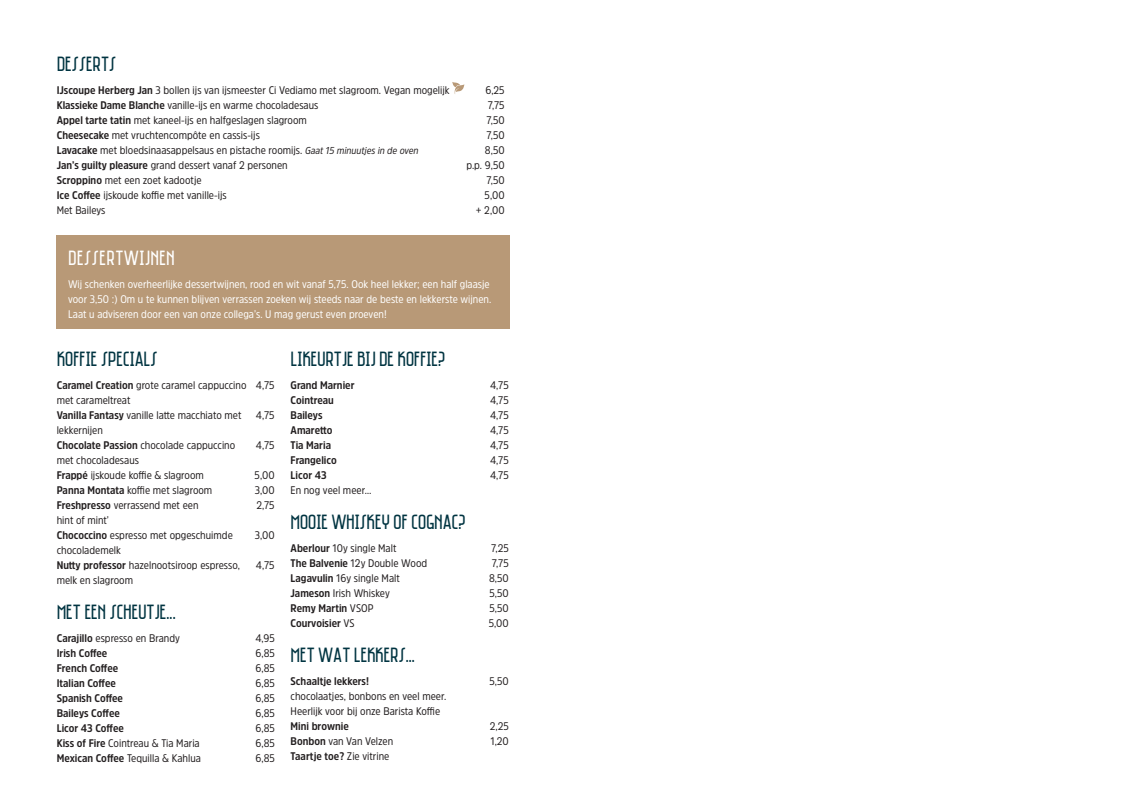
<style>
.page{position:relative;width:1134px;height:786px;background:#fff}
.page>*{position:absolute;margin:0;border:0;box-sizing:border-box;transform-origin:0 0}
.Body{font:21px "Saniretro";letter-spacing:-.025em;color:#003441}
.Body-2{font:21px "Saniretro";color:#fff}
.Body-3{font:11px/15px "Amsi Pro Narw";color:#231f20}
.Body-4{font:11px/15px "Amsi Pro Narw";color:#fff}
.Body-5{font:700 11px "Amsi Pro Narw";color:#231f20}
.s1{font-weight:700}
.s2{font-style:italic;font-size:10px}
.s3{font-weight:400}
</style>
<div class="page">
<svg style="left:452px;top:82px;width:12px;height:12px"></svg>
<div style="left:57px;top:235px;width:453px;height:94px;background:#b89977"></div>
<p class="Body" style="left:57px;top:52px;width:61px">DESSERTS</p>
<p class="Body-3" style="left:57px;top:82px;width:394px"><span class="s1">IJscoupe Herberg Jan</span> 3 bollen ijs van ijsmeester Ci Vediamo met slagroom. Vegan mogelijk</p>
<p class="Body-3" style="left:485px;top:82px;width:21px">6,25</p>
<p class="Body-3" style="left:57px;top:97px;width:263px"><span class="s1">Klassieke Dame Blanche</span> vanille-ijs en warme chocoladesaus</p>
<p class="Body-3" style="left:488px;top:97px;width:18px">7,75</p>
<p class="Body-3" style="left:57px;top:112px;width:252px"><span class="s1">Appel tarte tatin</span> met kaneel-ijs en halfgeslagen slagroom</p>
<p class="Body-3" style="left:486px;top:112px;width:20px">7,50</p>
<p class="Body-3" style="left:57px;top:127px;width:205px"><span class="s1">Cheesecake</span> met vruchtencompôte en cassis-ijs</p>
<p class="Body-3" style="left:486px;top:127px;width:20px">7,50</p>
<p class="Body-3" style="left:57px;top:142px;width:363px"><span class="s1">Lavacake</span> met bloedsinaasappelsaus en pistache roomijs. <span class="s2">Gaat 15 minuutjes in de oven</span></p>
<p class="Body-3" style="left:485px;top:142px;width:21px">8,50</p>
<p class="Body-3" style="left:57px;top:157px;width:233px"><span class="s1">Jan’s guilty pleasure</span> grand dessert vanaf 2 personen</p>
<p class="Body-3" style="left:466px;top:157px;width:40px">p.p. 9,50</p>
<p class="Body-3" style="left:57px;top:172px;width:146px"><span class="s1">Scroppino</span> met een zoet kadootje</p>
<p class="Body-3" style="left:486px;top:172px;width:20px">7,50</p>
<p class="Body-3" style="left:57px;top:187px;width:171px"><span class="s1">Ice Coffee</span> ijskoude koffie met vanille-ijs</p>
<p class="Body-3" style="left:485px;top:187px;width:22px">5,00</p>
<p class="Body-3" style="left:57px;top:202px;width:50px">Met Baileys</p>
<p class="Body-3" style="left:476px;top:202px;width:30px">+ 2,00</p>
<p class="Body-2" style="left:68px;top:245px;width:108px">DESSERTWIJNEN</p>
<p class="Body-4" style="left:68px;top:276px;width:425px">Wij schenken overheerlijke dessertwijnen, rood en wit vanaf 5,75. Ook heel lekker; een half glaasje voor 3,50 :) Om u te kunnen blijven verrassen zoeken wij steeds naar de beste en lekkerste wijnen.</p>
<p class="Body-4" style="left:68px;top:306px;width:320px">Laat u adviseren door een van onze collega’s. U mag gerust even proeven!</p>
<p class="Body" style="left:57px;top:346px;width:103px">KOFFIE SPECIALS</p>
<p class="Body-3" style="left:57px;top:377px;width:219px"><span class="s1">Caramel Creation</span> grote caramel cappuccino 4,75</p>
<p class="Body-3" style="left:57px;top:392px;width:75px">met carameltreat</p>
<p class="Body-3" style="left:57px;top:407px;width:186px"><span class="s1">Vanilla Fantasy</span> vanille latte macchiato met</p>
<p class="Body-3" style="left:256px;top:407px;width:20px">4,75</p>
<p class="Body-3" style="left:57px;top:422px;width:48px">lekkernijen</p>
<p class="Body-3" style="left:57px;top:437px;width:180px"><span class="s1">Chocolate Passion</span> chocolade cappuccino</p>
<p class="Body-3" style="left:256px;top:437px;width:20px">4,75</p>
<p class="Body-3" style="left:57px;top:452px;width:84px">met chocoladesaus</p>
<p class="Body-3" style="left:57px;top:467px;width:149px"><span class="s1">Frappé</span> ijskoude koffie &amp; slagroom</p>
<p class="Body-3" style="left:255px;top:467px;width:22px">5,00</p>
<p class="Body-3" style="left:57px;top:482px;width:157px"><span class="s1">Panna Montata</span> koffie met slagroom</p>
<p class="Body-3" style="left:255px;top:482px;width:22px">3,00</p>
<p class="Body-3" style="left:57px;top:497px;width:143px"><span class="s1">Freshpresso</span> verrassend met een</p>
<p class="Body-3" style="left:256px;top:497px;width:20px">2,75</p>
<p class="Body-3" style="left:57px;top:512px;width:54px">hint of mint’</p>
<p class="Body-3" style="left:57px;top:527px;width:178px"><span class="s1">Chococcino</span> espresso met opgeschuimde</p>
<p class="Body-3" style="left:255px;top:527px;width:22px">3,00</p>
<p class="Body-3" style="left:57px;top:542px;width:66px">chocolademelk</p>
<p class="Body-3" style="left:57px;top:557px;width:185px"><span class="s1">Nutty professor</span> hazelnootsiroop espresso,</p>
<p class="Body-3" style="left:256px;top:557px;width:20px">4,75</p>
<p class="Body-3" style="left:57px;top:572px;width:78px">melk en slagroom</p>
<p class="Body" style="left:57px;top:599px;width:121px">MET EEN SCHEUTJE...</p>
<p class="Body-3" style="left:57px;top:630px;width:125px"><span class="s1">Carajillo</span> espresso en Brandy</p>
<p class="Body-3" style="left:255px;top:630px;width:21px">4,95</p>
<p class="Body-5" style="left:57px;top:645px;width:52px">Irish Coffee</p>
<p class="Body-3" style="left:256px;top:645px;width:21px">6,85</p>
<p class="Body-5" style="left:57px;top:660px;width:63px">French Coffee</p>
<p class="Body-3" style="left:256px;top:660px;width:21px">6,85</p>
<p class="Body-5" style="left:57px;top:675px;width:61px">Italian Coffee</p>
<p class="Body-3" style="left:256px;top:675px;width:21px">6,85</p>
<p class="Body-5" style="left:57px;top:690px;width:68px">Spanish Coffee</p>
<p class="Body-3" style="left:256px;top:690px;width:21px">6,85</p>
<p class="Body-5" style="left:57px;top:705px;width:65px">Baileys Coffee</p>
<p class="Body-3" style="left:256px;top:705px;width:21px">6,85</p>
<p class="Body-5" style="left:57px;top:720px;width:69px">Licor 43 Coffee</p>
<p class="Body-3" style="left:256px;top:720px;width:21px">6,85</p>
<p class="Body-3" style="left:57px;top:735px;width:145px"><span class="s1">Kiss of Fire</span> Cointreau &amp; Tia Maria</p>
<p class="Body-3" style="left:256px;top:735px;width:21px">6,85</p>
<p class="Body-3" style="left:57px;top:750px;width:146px"><span class="s1">Mexican Coffee</span> Tequilla &amp; Kahlua</p>
<p class="Body-3" style="left:256px;top:750px;width:21px">6,85</p>
<p class="Body" style="left:291px;top:346px;width:157px">LIKEURTJE BIJ DE KOFFIE?</p>
<p class="Body-5" style="left:291px;top:377px;width:65px">Grand Marnier</p>
<p class="Body-3" style="left:490px;top:377px;width:20px">4,75</p>
<p class="Body-5" style="left:291px;top:392px;width:45px">Cointreau</p>
<p class="Body-3" style="left:490px;top:392px;width:20px">4,75</p>
<p class="Body-5" style="left:291px;top:407px;width:33px">Baileys</p>
<p class="Body-3" style="left:490px;top:407px;width:20px">4,75</p>
<p class="Body-5" style="left:291px;top:422px;width:43px">Amaretto</p>
<p class="Body-3" style="left:490px;top:422px;width:20px">4,75</p>
<p class="Body-5" style="left:291px;top:437px;width:42px">Tia Maria</p>
<p class="Body-3" style="left:490px;top:437px;width:20px">4,75</p>
<p class="Body-5" style="left:291px;top:452px;width:48px">Frangelico</p>
<p class="Body-3" style="left:490px;top:452px;width:20px">4,75</p>
<p class="Body-5" style="left:291px;top:467px;width:38px">Licor 43</p>
<p class="Body-3" style="left:490px;top:467px;width:20px">4,75</p>
<p class="Body-3" style="left:291px;top:482px;width:82px">En nog veel meer…</p>
<p class="Body" style="left:291px;top:509px;width:177px">MOOIE WHISKEY OF COGNAC?</p>
<p class="Body-3" style="left:291px;top:540px;width:107px"><span class="s1">Aberlour</span> 10y single Malt</p>
<p class="Body-3" style="left:491px;top:540px;width:19px">7,25</p>
<p class="Body-3" style="left:291px;top:555px;width:138px"><span class="s1">The Balvenie</span> 12y Double Wood</p>
<p class="Body-3" style="left:492px;top:555px;width:18px">7,75</p>
<p class="Body-3" style="left:291px;top:570px;width:111px"><span class="s1">Lagavulin</span> 16y single Malt</p>
<p class="Body-3" style="left:489px;top:570px;width:21px">8,50</p>
<p class="Body-3" style="left:291px;top:585px;width:101px"><span class="s1">Jameson</span> Irish Whiskey</p>
<p class="Body-3" style="left:489px;top:585px;width:21px">5,50</p>
<p class="Body-5" style="left:291px;top:600px;width:85px">Remy Martin <span class="s3">VSOP</span></p>
<p class="Body-3" style="left:489px;top:600px;width:21px">5,50</p>
<p class="Body-5" style="left:291px;top:615px;width:66px">Courvoisier <span class="s3">VS</span></p>
<p class="Body-3" style="left:489px;top:615px;width:22px">5,00</p>
<p class="Body" style="left:291px;top:642px;width:126px">MET WAT LEKKERS...</p>
<p class="Body-5" style="left:291px;top:673px;width:80px">Schaaltje lekkers!</p>
<p class="Body-3" style="left:489px;top:673px;width:21px">5,50</p>
<p class="Body-3" style="left:291px;top:688px;width:157px">chocolaatjes, bonbons en veel meer.<br>Heerlijk voor bij onze Barista Koffie</p>
<p class="Body-5" style="left:291px;top:718px;width:60px">Mini brownie</p>
<p class="Body-3" style="left:490px;top:718px;width:21px">2,25</p>
<p class="Body-3" style="left:291px;top:733px;width:104px"><span class="s1">Bonbon</span> van Van Velzen</p>
<p class="Body-3" style="left:490px;top:733px;width:20px">1,20</p>
<p class="Body-5" style="left:291px;top:748px;width:100px">Taartje toe? <span class="s3">Zie vitrine</span></p>
</div>
